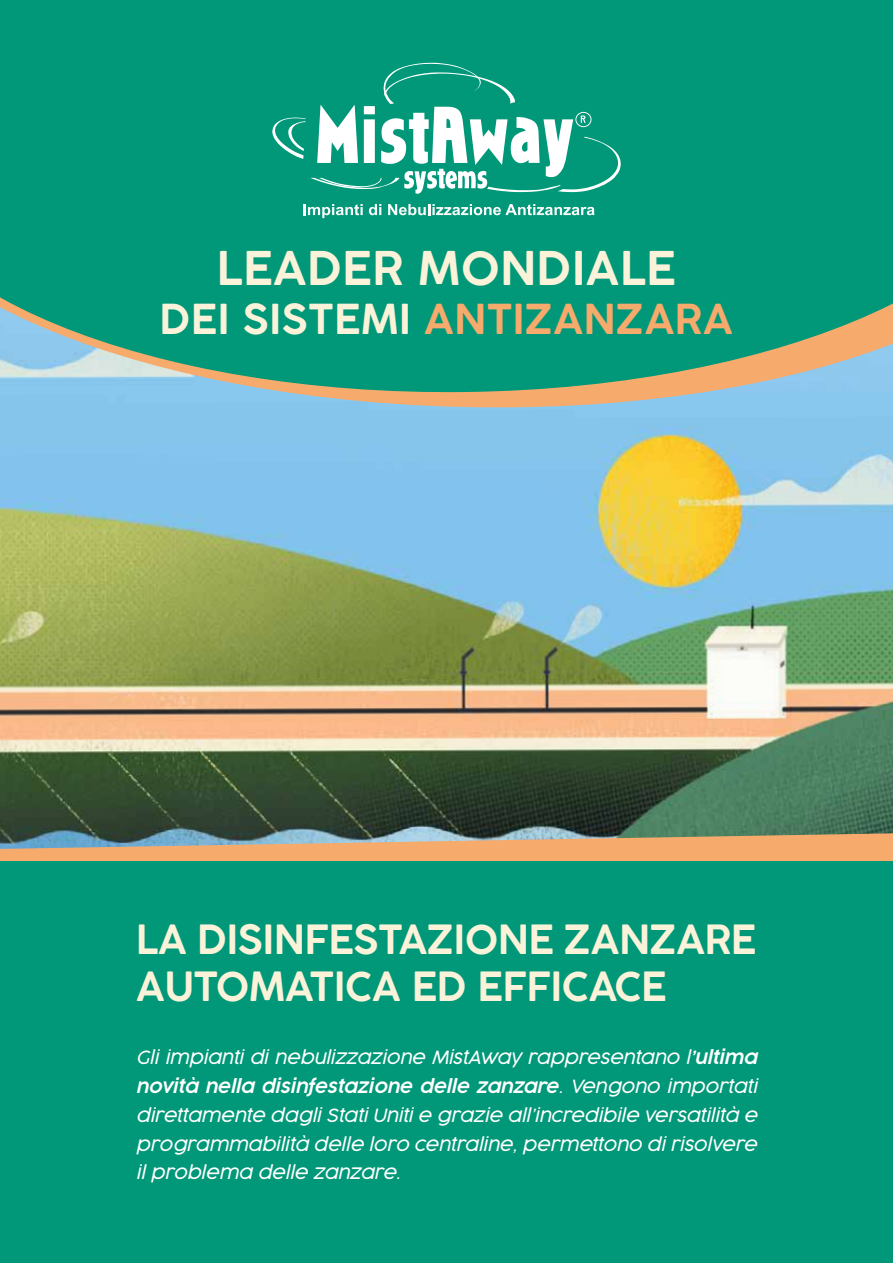
<style>
.page{position:relative;width:893px;height:1263px;background:#fff}
.page>*{position:absolute;margin:0;border:0;box-sizing:border-box;transform-origin:0 0}
.t1{font:600 45.45px "Cocogoose";color:#faf2d9}
.t2{font:600 40.35px "Cocogoose";color:#f6aa6c}
.t3{font:600 39.45px/47.2px "Cocogoose";letter-spacing:-.02em;color:#faf2d9}
.t4{font:italic 300 18.15px/28.8px "Cocogoose Pro";letter-spacing:-.01em;color:#fff;text-align:justify}
.s1{color:#faf2d9}
.s2{font-style:inherit}
</style>
<div class="page">
<img style="left:0;top:416px;width:893px;height:417px">
<svg style="left:0;top:833px;width:893px;height:28px;background:#cca37a"></svg>
<div style="left:0;top:861px;width:893px;height:402px;background:#009878"></div>
<svg style="left:0;top:396px;width:893px;height:20px;background:#98c2d8"></svg>
<svg style="left:0;top:0;width:893px;height:396px;background:#129b7d"></svg>
<svg style="left:304px;top:204px;width:59px;height:14px"></svg>
<svg style="left:369px;top:204px;width:12px;height:11px"></svg>
<svg style="left:388px;top:204px;width:207px;height:11px"></svg>
<svg style="left:272px;top:63px;width:349px;height:131px"></svg>
<h1 class="t1" style="left:217px;top:237px;width:461px">LEADER MONDIALE</h1>
<h2 class="t2" style="left:160px;top:291px;width:575px"><span class="s1">DEI SISTEMI</span> ANTIZANZARA</h2>
<h3 class="t3" style="left:136px;top:917px;width:622px">LA DISINFESTAZIONE ZANZARE<br>AUTOMATICA ED EFFICACE</h3>
<p class="t4" style="left:136px;top:1043px;width:623px">Gli impianti di nebulizzazione MistAway rappresentano l<span class="s2">’ultima novità nella disinfestazione delle zanzare</span>. Vengono importati direttamente dagli Stati Uniti e grazie all’incredibile versatilità e programmabilità delle loro centraline, permettono di risolvere il problema delle zanzare.</p>
</div>
